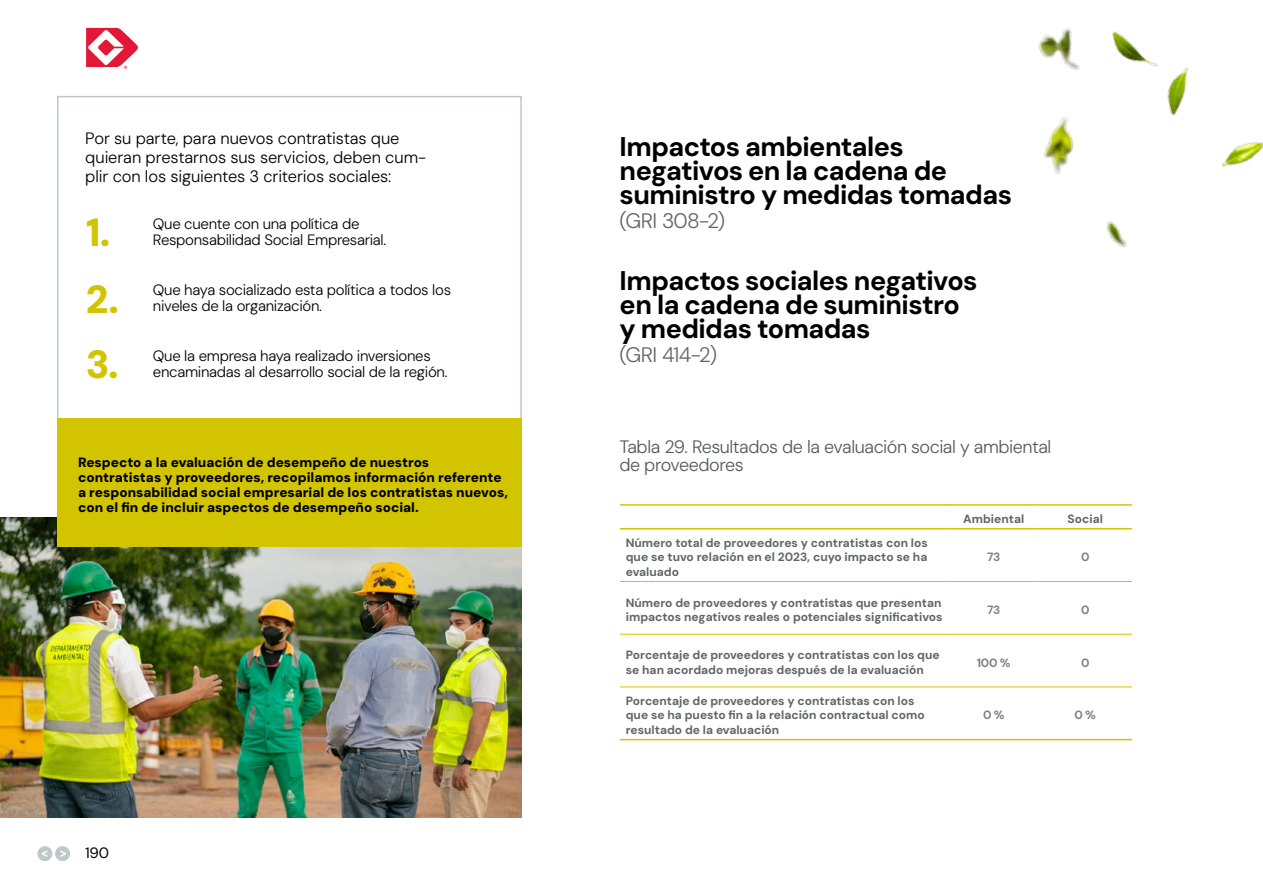
<style>
.page{position:relative;width:1263px;height:893px;background:#fff}
.page>*{position:absolute;margin:0;border:0;box-sizing:border-box;transform-origin:0 0}
.t1{font:900 39.45px/66.2px "DM Sans";color:#d3c400}
.t2{font:700 27px/24px "DM Sans";letter-spacing:-.02em;color:#000}
.t3{font:300 21px "DM Sans";letter-spacing:-.03em;color:#636466}
.t4{font:300 18px/18px "DM Sans";letter-spacing:-.025em;color:#58595b}
.t5{font:300 16.5px/18.8px "DM Sans";letter-spacing:-.01em;color:#000}
.t6{font:300 15px/16.5px "DM Sans";letter-spacing:-.02em;color:#000}
.t7{font:15px "DM Sans";color:#000}
.t8{font:900 13.5px/15px "DM Sans";color:#000}
.t9{font:700 12px/14.4px "DM Sans";color:#636466}
.t10{font:700 12px "DM Sans";letter-spacing:-.025em;color:#808285}
</style>
<div class="page">
<img style="left:1038px;top:28px;width:225px;height:219px">
<img style="left:0;top:518px;width:522px;height:300px">
<div style="left:57px;top:418px;width:465px;height:129px;background:#d3c400"></div>
<hr style="left:620px;top:504px;width:329px;height:2px;background:#d3c400">
<hr style="left:949px;top:504px;width:89px;height:2px;background:#d3c400">
<hr style="left:1038px;top:504px;width:94px;height:2px;background:#d3c400">
<hr style="left:620px;top:528px;width:329px;height:2px;background:#d3c400">
<hr style="left:949px;top:528px;width:89px;height:2px;background:#d3c400">
<hr style="left:1038px;top:528px;width:94px;height:2px;background:#d3c400">
<hr style="left:620px;top:739px;width:329px;height:1px;background:#d3c400">
<hr style="left:949px;top:739px;width:89px;height:1px;background:#d3c400">
<hr style="left:1038px;top:739px;width:94px;height:1px;background:#d3c400">
<hr style="left:620px;top:581px;width:329px;height:1px;background:#d3c400">
<hr style="left:949px;top:581px;width:89px;height:1px;background:#d3c400">
<hr style="left:1038px;top:581px;width:94px;height:1px;background:#d3c400">
<hr style="left:620px;top:634px;width:329px;height:1px;background:#d3c400">
<hr style="left:949px;top:634px;width:89px;height:1px;background:#d3c400">
<hr style="left:1038px;top:634px;width:94px;height:1px;background:#d3c400">
<hr style="left:620px;top:687px;width:329px;height:1px;background:#d3c400">
<hr style="left:949px;top:687px;width:89px;height:1px;background:#d3c400">
<hr style="left:1038px;top:687px;width:94px;height:1px;background:#d3c400">
<svg style="left:86px;top:28px;width:52px;height:41px"></svg>
<div style="left:55px;top:846px;width:15px;height:15px;background:#bfc7c9;border-radius:50%"></div>
<svg style="left:60px;top:849px;width:9px;height:8px"></svg>
<div style="left:37px;top:846px;width:15px;height:15px;background:#bfc7c9;border-radius:50%"></div>
<svg style="left:41px;top:850px;width:7px;height:7px"></svg>
<h3 class="t5" style="left:85px;top:129px;width:342px">Por su parte, para nuevos contratistas que quieran prestarnos sus servicios, deben cum&shy;plir con los siguientes 3 criterios sociales:</h3>
<p class="t6" style="left:153px;top:215px;width:235px">Que cuente con una política de<br>Responsabilidad Social Empresarial.</p>
<p class="t6" style="left:153px;top:281px;width:300px">Que haya socializado esta política a todos los niveles de la organización.</p>
<p class="t6" style="left:153px;top:347px;width:296px">Que la empresa haya realizado inversiones encaminadas al desarrollo social de la región.</p>
<h1 class="t1" style="left:85px;top:199px;width:35px">1.<br>2.<br>3.</h1>
<p class="t8" style="left:78px;top:454px;width:431px">Respecto a la evaluación de desempeño de nuestros contratistas y proveedores, recopilamos información referente a responsabilidad social empresarial de los contratistas nuevos, con el fin de incluir aspectos de desempeño social.</p>
<p class="t7" style="left:85px;top:844px;width:26px">190</p>
<h2 class="t2" style="left:620px;top:134px;width:394px">Impactos ambientales negativos en la cadena de suministro y medidas tomadas</h2>
<h3 class="t3" style="left:620px;top:207px;width:107px">(GRI 308-2)</h3>
<h2 class="t2" style="left:620px;top:268px;width:359px">Impactos sociales negativos en la cadena de suministro y medidas tomadas</h2>
<h3 class="t3" style="left:620px;top:342px;width:99px">(GRI 414-2)</h3>
<h3 class="t4" style="left:619px;top:437px;width:433px">Tabla 29. Resultados de la evaluación social y ambiental de proveedores</h3>
<p class="t9" style="left:626px;top:535px;width:303px;text-align:justify">Número total de proveedores y contratistas con los que se tuvo relación en el 2023, cuyo impacto se ha evaluado</p>
<p class="t9" style="left:963px;top:511px;width:63px">Ambiental</p>
<p class="t9" style="left:1067px;top:511px;width:37px">Social</p>
<p class="t10" style="left:987px;top:549px;width:15px">73</p>
<p class="t10" style="left:1081px;top:549px;width:10px">0</p>
<p class="t9" style="left:626px;top:595px;width:318px">Número de proveedores y contratistas que presentan impactos negativos reales o potenciales significativos</p>
<p class="t10" style="left:987px;top:602px;width:15px">73</p>
<p class="t10" style="left:1081px;top:602px;width:10px">0</p>
<p class="t9" style="left:626px;top:648px;width:315px">Porcentaje de proveedores y contratistas con los que se han acordado mejoras después de la evaluación</p>
<p class="t10" style="left:977px;top:655px;width:35px">100 %</p>
<p class="t10" style="left:1081px;top:655px;width:10px">0</p>
<p class="t9" style="left:626px;top:693px;width:300px">Porcentaje de proveedores y contratistas con los que se ha puesto fin a la relación contractual como resultado de la evaluación</p>
<p class="t10" style="left:983px;top:707px;width:23px">0 %</p>
<p class="t10" style="left:1074px;top:707px;width:23px">0 %</p>
</div>
